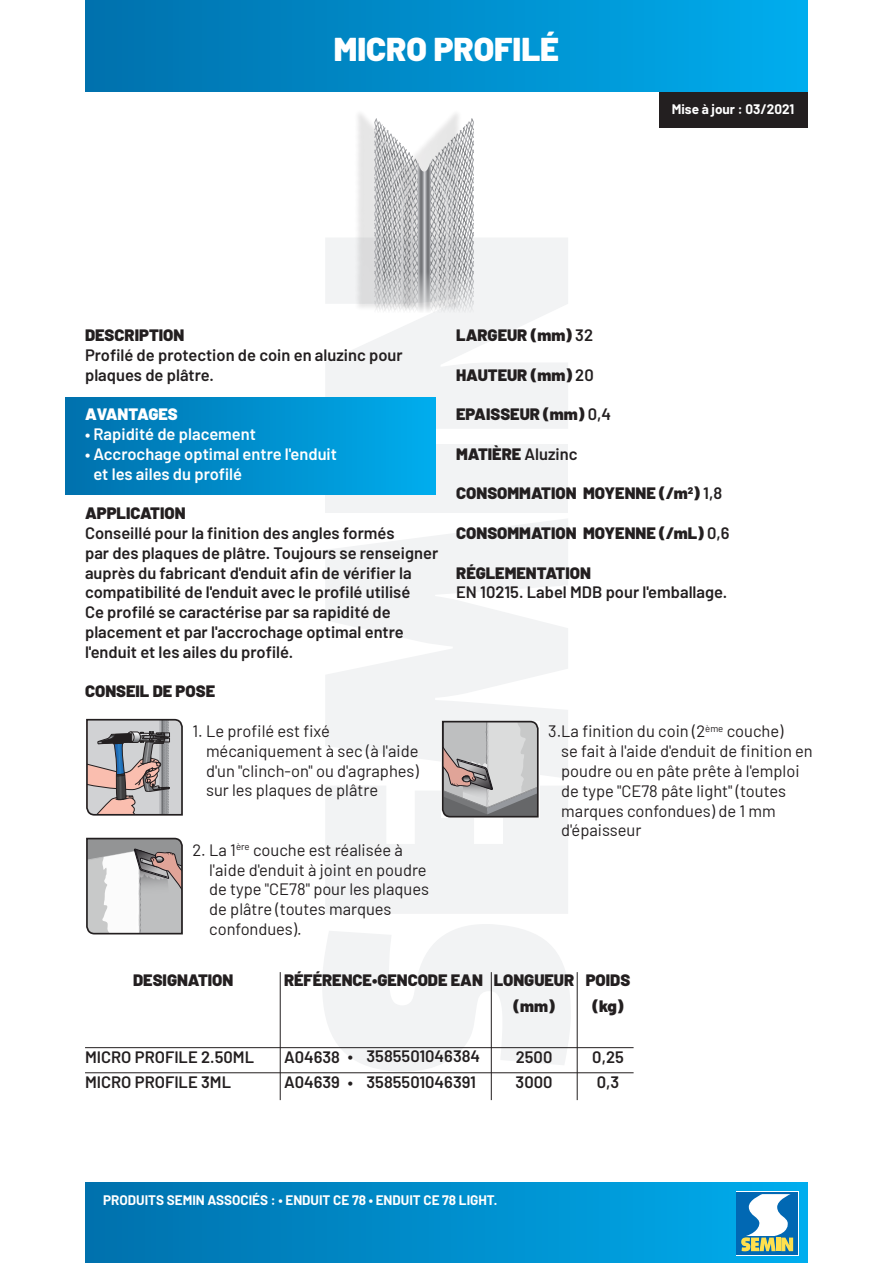
<style>
.page{position:relative;width:893px;height:1263px;background:#fff}
.page>*{position:absolute;margin:0;border:0;box-sizing:border-box;transform-origin:0 0}
.t1{font:900 33px "Barlow";color:#fff}
.t2{font:600 16.5px/19.8px "Barlow";color:#231f20}
.t3{font:16.5px/19.8px "Barlow";color:#231f20}
.t4{font:900 16.5px/25.5px "Barlow";color:#231f20;text-align:center}
.t5{font:600 16.5px/19.8px "Barlow";color:#fff}
.t6{font:900 16.5px "Barlow";color:#fff}
.t7{font:700 13.5px "Barlow";color:#fff}
.s1{font-weight:600}
</style>
<div class="page">
<div style="left:659px;top:62px;width:149px;height:66px;background:#231f20"></div>
<div style="left:325px;top:444px;width:243px;height:69px;background:#f2f3f4"></div>
<svg style="left:325px;top:238px;width:243px;height:191px;fill:#f2f3f4"></svg>
<svg style="left:325px;top:519px;width:243px;height:202px;fill:#f2f3f4"></svg>
<svg style="left:322px;top:924px;width:249px;height:147px"></svg>
<div style="left:65px;top:398px;width:370px;height:96px;background:linear-gradient(to right,#0070ac,#00acec)"></div>
<div style="left:85px;top:0;width:723px;height:91px;background:linear-gradient(to right,#0070ac,#00aced)"></div>
<div style="left:354px;top:109px;width:108px;height:202px;background:#231f20;opacity:.18"></div>
<svg style="left:374px;top:119px;width:100px;height:194px;background:#c4c5c7"></svg>
<div style="left:85px;top:1182px;width:723px;height:81px;background:linear-gradient(to right,#0070ac,#00aced)"></div>
<svg style="left:736px;top:1192px;width:63px;height:64px"></svg>
<div style="left:737px;top:1192px;width:61px;height:63px;background:#0168b3"></div>
<svg style="left:741px;top:1194px;width:52px;height:57px"></svg>
<hr style="left:85px;top:1047px;width:549px;height:1px;background:#231f20">
<hr style="left:85px;top:1072px;width:549px;height:1px;background:#231f20">
<hr style="left:280px;top:972px;width:1px;height:128px;background:#231f20">
<hr style="left:577px;top:972px;width:1px;height:128px;background:#231f20">
<hr style="left:491px;top:972px;width:1px;height:128px;background:#231f20">
<svg style="left:86px;top:719px;width:97px;height:97px;background:#a9a2a2"></svg>
<svg style="left:86px;top:838px;width:97px;height:96px"></svg>
<svg style="left:325px;top:721px;width:243px;height:193px"></svg>
<h1 class="t1" style="left:334px;top:24px;width:227px">MICRO PROFILÉ</h1>
<p class="t7" style="left:672px;top:100px;width:124px">Mise à jour : 03/2021</p>
<p class="t4" style="left:85px;top:321px;width:101px">DESCRIPTION</p>
<p class="t2" style="left:85px;top:344px;width:319px">Profilé de protection de coin en aluzinc pour plaques de plâtre.</p>
<p class="t6" style="left:85px;top:402px;width:94px">AVANTAGES</p>
<p class="t5" style="left:85px;top:423px;width:172px">• Rapidité de placement</p>
<p class="t5" style="left:94px;top:443px;width:245px;text-indent:-8px">• Accrochage optimal entre l'enduit et les ailes du profilé</p>
<p class="t4" style="left:85px;top:499px;width:102px">APPLICATION</p>
<p class="t2" style="left:85px;top:522px;width:355px">Conseillé pour la finition des angles formés<br>par des plaques de plâtre. Toujours se renseigner auprès du fabricant d'enduit afin de vérifier la compatibilité de l'enduit avec le profilé utilisé<br>Ce profilé se caractérise par sa rapidité de placement et par l'accrochage optimal entre l'enduit et les ailes du profilé.</p>
<p class="t4" style="left:85px;top:677px;width:132px">CONSEIL DE POSE</p>
<p class="t3" style="left:206px;top:720px;width:214px;text-indent:-14px">1. Le profilé est fixé mécaniquement à sec (à l'aide d'un "clinch-on" ou d'agraphes) sur les plaques de plâtre</p>
<p class="t3" style="left:209px;top:839px;width:221px;text-indent:-17px">2. La 1<sup>ère</sup> couche est réalisée à l'aide d'enduit à joint en poudre de type "CE78" pour les plaques de plâtre (toutes marques confondues).</p>
<p class="t4" style="left:456px;top:321px;width:138px">LARGEUR (mm) <span class="s1">32</span></p>
<p class="t4" style="left:456px;top:361px;width:139px">HAUTEUR (mm) <span class="s1">20</span></p>
<p class="t4" style="left:456px;top:400px;width:157px">EPAISSEUR (mm) <span class="s1">0,4</span></p>
<p class="t4" style="left:456px;top:440px;width:123px">MATIÈRE <span class="s1">Aluzinc</span></p>
<p class="t4" style="left:456px;top:479px;width:267px">CONSOMMATION MOYENNE (/m<sup>2</sup>) <span class="s1">1,8</span></p>
<p class="t4" style="left:456px;top:519px;width:275px">CONSOMMATION MOYENNE (/mL) <span class="s1">0,6</span></p>
<p class="t4" style="left:456px;top:559px;width:136px">RÉGLEMENTATION</p>
<p class="t2" style="left:456px;top:581px;width:273px">EN 10215. Label MDB pour l'emballage.</p>
<p class="t3" style="left:561px;top:720px;width:253px;text-indent:-13px">3.La finition du coin (2<sup>ème</sup> couche)<br>se fait à l'aide d'enduit de finition en poudre ou en pâte prête à l'emploi de type "CE78 pâte light" (toutes marques confondues) de 1 mm d'épaisseur</p>
<p class="t4" style="left:133px;top:966px;width:102px">DESIGNATION</p>
<p class="t2" style="left:85px;top:1042px;width:171px;line-height:25.5px">MICRO PROFILE 2.50ML<br>MICRO PROFILE 3ML</p>
<p class="t4" style="left:284px;top:966px;width:200px">RÉFÉRENCE•GENCODE EAN</p>
<p class="t2" style="left:284px;top:1042px;width:58px;line-height:25.5px">A04638<br>A04639</p>
<p class="t2" style="left:367px;top:1042px;width:115px;line-height:25.5px">3585501046384<br>3585501046391</p>
<p class="t2" style="left:348px;top:1042px;width:7px;line-height:25.5px">• •</p>
<p class="t4" style="left:494px;top:966px;width:82px">LONGUEUR (mm)</p>
<p class="t2" style="left:516px;top:1042px;width:38px;line-height:25.5px">2500<br>3000</p>
<p class="t4" style="left:586px;top:966px;width:46px">POIDS (kg)</p>
<p class="t2" style="left:592px;top:1042px;width:33px;line-height:25.5px">0,25<br>0,3</p>
<p class="t7" style="left:103px;top:1190px;width:396px">PRODUITS SEMIN ASSOCIÉS : • ENDUIT CE 78 • ENDUIT CE 78 LIGHT.</p>
</div>
